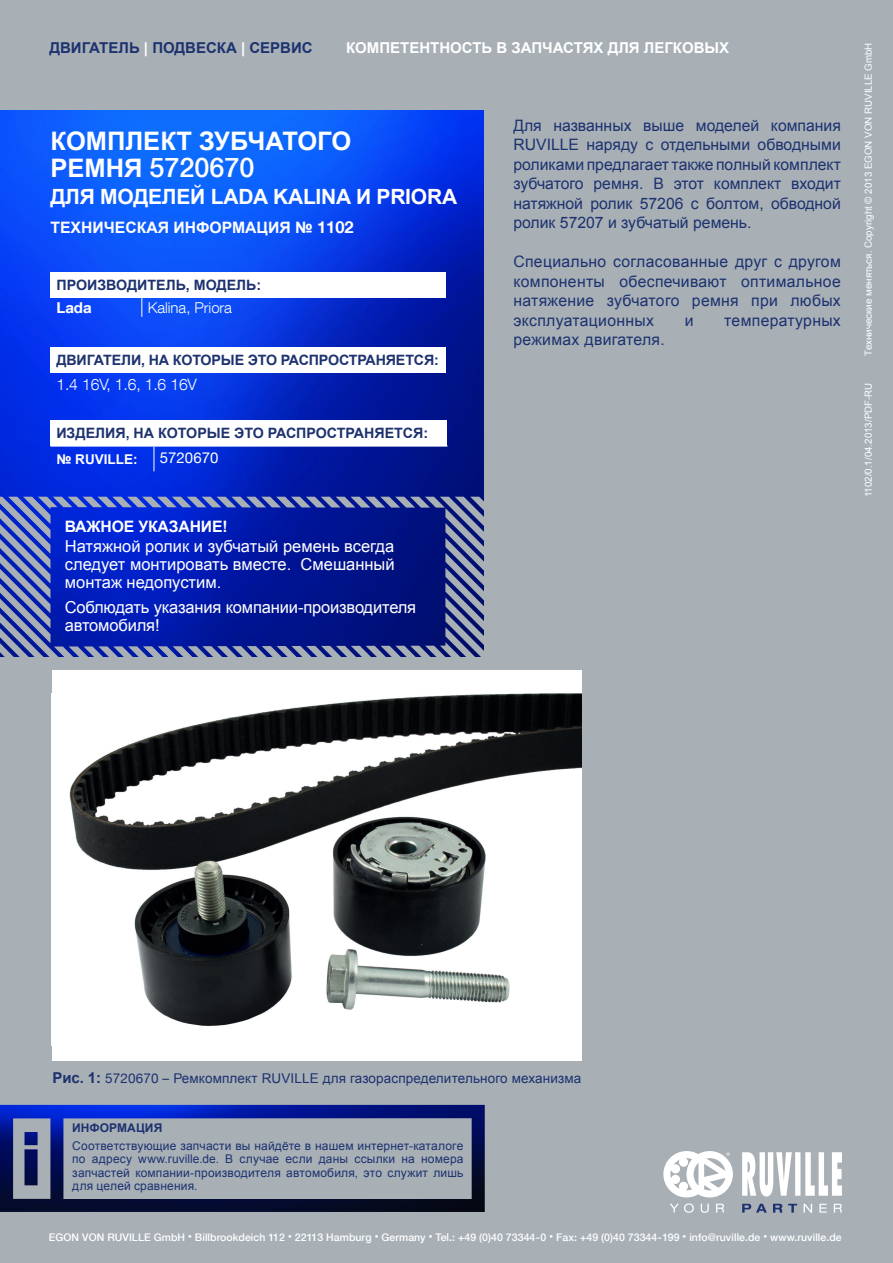
<style>
.page{position:relative;width:893px;height:1263px;background:#a8b0b6}
.page>*{position:absolute;margin:0;border:0;box-sizing:border-box;transform-origin:0 0}
.t1{font:500 27px "Helvetica Neue LT Com";color:#fff}
.t2{font:700 25.5px "Arial";color:#fff}
.t3{font:700 21px "Arial";letter-spacing:-.01em;color:#fff}
.t4{font:16.5px/18px "Arial";letter-spacing:-.01em;color:#fff;text-align:justify}
.t5{font:15.75px/19.5px "Arial";letter-spacing:.01em;color:#1d326f;text-align:justify}
.t6{font:700 15.75px "Arial";color:#fff}
.t7{font:300 15.75px "Helvetica Neue LT Com";letter-spacing:-.01em;color:#fff}
.t8{font:700 15px "Arial";color:#fff}
.t9{font:700 15px "Arial";color:#1d326f}
.t10{font:300 15px "Helvetica Neue LT Com";letter-spacing:-.005em;color:#fff}
.t11{font:15px "Helvetica Neue LT Com";color:#fff}
.t12{font:700 15px "Helvetica Neue LT Com";color:#fff}
.t13{font:700 14.25px "Arial";letter-spacing:-.01em;color:#1d326f}
.t14{font:13.5px "Arial";letter-spacing:.01em;color:#1d326f}
.t15{font:700 13.5px "Arial";color:#fff}
.t16{font:12px/13.5px "Arial";letter-spacing:.015em;color:#1d326f;text-align:justify}
.t17{font:700 12px "Arial";letter-spacing:.01em;color:#1d326f}
.t18{font:500 10.5px "Helvetica Neue LT Com";letter-spacing:.005em;color:#fff}
.t19{font:9.75px "Arial";color:#fff}
.s1{color:#fff}
.s2{font-family:"Helvetica Neue LT Com";font-size:16.5px}
.s3{font-weight:700;font-size:15px}
.s4{font-family:"Helvetica Neue LT Com"}
.s5{font-size:7.5px}
</style>
<div class="page">
<img style="left:0;top:111px;width:484px;height:386px">
<svg style="left:0;top:497px;width:484px;height:160px"></svg>
<div style="left:50px;top:272px;width:396px;height:26px;background:#fff"></div>
<svg style="left:142px;top:298px;width:1px;height:19px"></svg>
<div style="left:50px;top:347px;width:396px;height:26px;background:#fff"></div>
<div style="left:50px;top:420px;width:397px;height:26px;background:#fff"></div>
<hr style="left:50px;top:445px;width:104px;height:2px;background:#fff">
<hr style="left:154px;top:445px;width:293px;height:2px;background:#fff">
<svg style="left:154px;top:447px;width:1px;height:24px"></svg>
<svg style="left:742px;top:1152px;width:100px;height:44px"></svg>
<svg style="left:742px;top:1204px;width:25px;height:8px"></svg>
<svg style="left:773px;top:1204px;width:9px;height:8px"></svg>
<svg style="left:788px;top:1204px;width:9px;height:8px"></svg>
<svg style="left:804px;top:1204px;width:8px;height:8px"></svg>
<svg style="left:819px;top:1204px;width:8px;height:8px"></svg>
<svg style="left:834px;top:1204px;width:8px;height:8px"></svg>
<svg style="left:663px;top:1151px;width:70px;height:46px"></svg>
<svg style="left:670px;top:1203px;width:24px;height:10px"></svg>
<svg style="left:701px;top:1204px;width:8px;height:9px"></svg>
<svg style="left:716px;top:1204px;width:8px;height:8px"></svg>
<img style="left:0;top:1105px;width:485px;height:107px">
<div style="left:52px;top:670px;width:530px;height:390px;background:#fff"></div>
<img style="left:69px;top:694px;width:513px;height:332px">
<p class="t9" style="left:49px;top:38px;width:265px">Двигатель <span class="s1">|</span> Подвеска <span class="s1">|</span> Сервис</p>
<p class="t8" style="left:346px;top:38px;width:385px">Компетентность в запчастях для легковых</p>
<h2 class="t2" style="left:50px;top:124px;width:19px">КОМ</h2>
<h2 class="t2" style="left:107px;top:124px;width:36px">ПЛЕКТ</h2>
<h2 class="t2" style="left:199px;top:124px;width:67px">ЗУБЧАТОГО</h2>
<h2 class="t2" style="left:50px;top:151px;width:19px">РЕМНЯ</h2>
<h1 class="t1" style="left:150px;top:151px;width:107px">5720670</h1>
<h3 class="t3" style="left:50px;top:183px;width:16px">ДЛЯ</h3>
<h3 class="t3" style="left:100px;top:183px;width:16px">МОДЕЛЕ</h3>
<h3 class="t3" style="left:190px;top:183px;width:268px">Й LADA KALINA И PRIORA</h3>
<p class="t6" style="left:50px;top:217px;width:305px">Техническая информация № <span class="s2">1102</span></p>
<p class="t13" style="left:56px;top:276px;width:206px">Производитель, модель:</p>
<p class="t12" style="left:56px;top:298px;width:37px">Lada</p>
<p class="t10" style="left:148px;top:298px;width:86px">Kalina, Priora</p>
<p class="t13" style="left:56px;top:351px;width:384px">Дв игатели, на которые это распространяется:</p>
<p class="t7" style="left:56px;top:375px;width:142px">1.4 16V, 1.6, 1.6 16V</p>
<p class="t13" style="left:56px;top:423px;width:373px">изделия, на которые это распространяется:</p>
<p class="t15" style="left:56px;top:450px;width:83px">№ RUVILLE:</p>
<p class="t11" style="left:160px;top:448px;width:60px">5720670</p>
<p class="t6" style="left:65px;top:516px;width:164px">Важное указание!</p>
<p class="t4" style="left:65px;top:537px;width:331px">Натяжной ролик и зубчатый ремень всегда следует монтировать вместе. Смешанный монтаж недопустим.</p>
<p class="t4" style="left:65px;top:599px;width:353px">Соблюдать указания компании-производителя автомобиля!</p>
<p class="t5" style="left:513px;top:115px;width:329px">Для названных выше моделей компания RUVILLE наряду с отдельными обводными роликами предлагает также полный комплект зубчатого ремня. В этот комплект входит натяжной ролик 57206 с болтом, обводной ролик 57207 и зубчатый ремень.</p>
<p class="t5" style="left:513px;top:252px;width:329px">Специально согласованные друг с другом компоненты обеспечивают оптимальное натяжение зубчатого ремня при любых эксплуатационных</p>
<p class="t5" style="left:685px;top:310px;width:10px">и</p>
<p class="t5" style="left:724px;top:310px;width:118px">температурных</p>
<p class="t5" style="left:513px;top:330px;width:153px">режимах двигателя.</p>
<p class="t19" style="left:862px;top:355px;width:314px;rotate:-90deg">Технические меняться. Copyright © 2013 EGON VON RUVILLE GmbH</p>
<p class="t19" style="left:862px;top:497px;width:116px;rotate:-90deg">1102/0.1/04.2013/PDF-RU</p>
<p class="t14" style="left:53px;top:1069px;width:530px"><span class="s3">Рис. 1:</span> <span class="s4">5720670 –</span> Ремкомплект RUVILLE для газораспределительного механизма</p>
<p class="t17" style="left:72px;top:1120px;width:92px">Информация</p>
<p class="t16" style="left:72px;top:1139px;width:393px">Соответствующие запчасти вы найдёте в нашем интернет-каталоге по адресу www.ruville.de. В случае если даны ссылки на номера запчастей компании-производителя автомобиля, это служит лишь для целей сравнения.</p>
<p class="t18" style="left:49px;top:1231px;width:794px">Egon von Ruville GmbH <span class="s5">•</span> Billbrookdeich 112 <span class="s5">•</span> 22113 Hamburg <span class="s5">•</span> Germany <span class="s5">•</span> Tel.: +49 (0)40 73344-0 <span class="s5">•</span> Fax: +49 (0)40 73344-199 <span class="s5">•</span> info@ruville.de <span class="s5">•</span> www.ruville.de</p>
</div>
